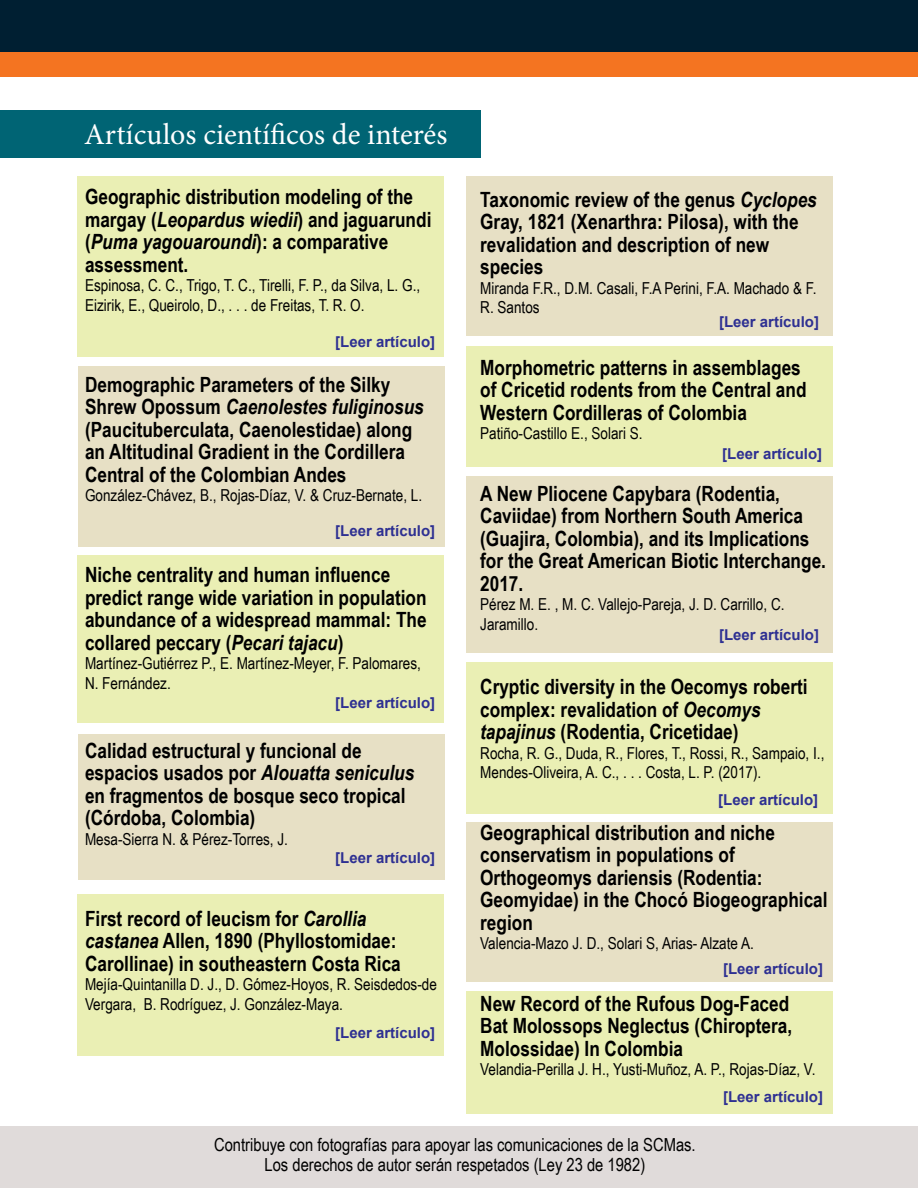
<style>
.page{position:relative;width:918px;height:1188px;background:#fff}
.page>*{position:absolute;margin:0;border:0;box-sizing:border-box;transform-origin:0 0}
.t1{font:30px "Minion Pro";color:#fff}
.t2{font:700 21px/22.5px "Arial Narrow";color:#000}
.t3{font:18px/19.5px "Arial Narrow";color:#000;text-align:center}
.t4{font:16.5px/19.5px "Arial Narrow";color:#000}
.t5{font:700 15px "Arial";color:#2e3092}
.s1{font-style:italic}
</style>
<div class="page">
<div style="left:0;top:0;width:918px;height:52px;background:#001f32"></div>
<div style="left:0;top:52px;width:918px;height:25px;background:#f47421"></div>
<div style="left:77px;top:177px;width:367px;height:180px;background:#eaefb4"></div>
<div style="left:466px;top:177px;width:367px;height:159px;background:#e7e0c5"></div>
<div style="left:466px;top:476px;width:367px;height:177px;background:#e7e0c5"></div>
<div style="left:466px;top:823px;width:367px;height:159px;background:#e7e0c5"></div>
<div style="left:466px;top:347px;width:367px;height:120px;background:#eaefb4"></div>
<div style="left:466px;top:662px;width:367px;height:151px;background:#eaefb4"></div>
<div style="left:466px;top:992px;width:367px;height:122px;background:#eaefb4"></div>
<div style="left:77px;top:556px;width:367px;height:167px;background:#eaefb4"></div>
<div style="left:77px;top:894px;width:367px;height:162px;background:#eaefb4"></div>
<div style="left:78px;top:366px;width:367px;height:180px;background:#e7e0c5"></div>
<div style="left:78px;top:735px;width:367px;height:145px;background:#e7e0c5"></div>
<div style="left:0;top:111px;width:480px;height:47px;background:#006474"></div>
<div style="left:0;top:1126px;width:918px;height:62px;background:#e0dbda"></div>
<h1 class="t1" style="left:84px;top:115px;width:365px">Artículos científicos de interés</h1>
<p class="t2" style="left:85px;top:185px;width:348px">Geographic distribution modeling of the margay (<span class="s1">Leopardus wiedii</span>) and jaguarundi (<span class="s1">Puma yagouaroundi</span>): a comparative assessment.</p>
<p class="t4" style="left:85px;top:275px;width:337px">Espinosa, C. C., Trigo, T. C., Tirelli, F. P., da Silva, L. G.,<br>Eizirik, E., Queirolo, D., . . . de Freitas, T. R. O.</p>
<p class="t5" style="left:335px;top:331px;width:102px">[Leer artículo]</p>
<p class="t2" style="left:85px;top:372px;width:340px">Demographic Parameters of the Silky Shrew Opossum <span class="s1">Caenolestes fuliginosus </span>(Paucituberculata, Caenolestidae) along an Altitudinal Gradient in the Cordillera Central of the Colombian Andes</p>
<p class="t4" style="left:85px;top:485px;width:339px">González-Chávez, B., Rojas-Díaz, V. &amp; Cruz-Bernate, L.</p>
<p class="t5" style="left:335px;top:520px;width:102px">[Leer artículo]</p>
<p class="t2" style="left:85px;top:563px;width:343px">Niche centrality and human influence predict range wide variation in population abundance of a widespread mammal: The collared peccary (<span class="s1">Pecari tajacu</span>)</p>
<p class="t4" style="left:85px;top:653px;width:337px">Martínez-Gutiérrez P., E. Martínez-Meyer, F. Palomares,<br>N. Fernández.</p>
<p class="t5" style="left:335px;top:693px;width:102px">[Leer artículo]</p>
<p class="t2" style="left:85px;top:738px;width:331px">Calidad estructural y funcional de espacios usados por <span class="s1">Alouatta seniculus </span>en fragmentos de bosque seco tropical (Córdoba, Colombia)</p>
<p class="t4" style="left:85px;top:829px;width:205px">Mesa-Sierra N. &amp; Pérez-Torres, J.</p>
<p class="t5" style="left:335px;top:847px;width:102px">[Leer artículo]</p>
<p class="t2" style="left:85px;top:906px;width:317px">First record of leucism for <span class="s1">Carollia castanea</span> Allen, 1890 (Phyllostomidae:<br>Carollinae) in southeastern Costa Rica</p>
<p class="t4" style="left:85px;top:974px;width:353px">Mejía-Quintanilla D. J., D. Gómez-Hoyos, R. Seisdedos-de<br>Vergara, B. Rodríguez, J. González-Maya.</p>
<p class="t5" style="left:335px;top:1022px;width:102px">[Leer artículo]</p>
<p class="t2" style="left:480px;top:187px;width:338px">Taxonomic review of the genus <span class="s1">Cyclopes<br></span>Gray, 1821 (Xenarthra: Pilosa), with the revalidation and description of new species</p>
<p class="t4" style="left:480px;top:277px;width:338px">Miranda F.R., D.M. Casali, F.A Perini, F.A. Machado &amp; F.<br>R. Santos</p>
<p class="t5" style="left:719px;top:311px;width:102px">[Leer artículo]</p>
<p class="t2" style="left:480px;top:355px;width:328px">Morphometric patterns in assemblages of Cricetid rodents from the Central and<br>Western Cordilleras of Colombia</p>
<p class="t4" style="left:480px;top:423px;width:164px">Patiño-Castillo E., Solari S.</p>
<p class="t5" style="left:722px;top:443px;width:102px">[Leer artículo]</p>
<p class="t2" style="left:480px;top:481px;width:347px">A New Pliocene Capybara (Rodentia, Caviidae) from Northern South America (Guajira, Colombia), and its Implications for the Great American Biotic Interchange.<br>2017.</p>
<p class="t4" style="left:480px;top:594px;width:306px">Pérez M. E. , M. C. Vallejo-Pareja, J. D. Carrillo, C.<br>Jaramillo.</p>
<p class="t5" style="left:719px;top:624px;width:102px">[Leer artículo]</p>
<p class="t2" style="left:480px;top:674px;width:329px">Cryptic diversity in the Oecomys roberti complex: revalidation of <span class="s1">Oecomys tapajinus</span> (Rodentia, Cricetidae)</p>
<p class="t4" style="left:480px;top:742px;width:346px">Rocha, R. G., Duda, R., Flores, T., Rossi, R., Sampaio, I.,<br>Mendes-Oliveira, A. C., . . . Costa, L. P. (2017).</p>
<p class="t5" style="left:718px;top:789px;width:102px">[Leer artículo]</p>
<p class="t2" style="left:480px;top:820px;width:349px">Geographical distribution and niche conservatism in populations of<br>Orthogeomys dariensis (Rodentia:<br>Geomyidae) in the Chocó Biogeographical region</p>
<p class="t4" style="left:480px;top:933px;width:275px">Valencia-Mazo J. D., Solari S, Arias- Alzate A.</p>
<p class="t5" style="left:723px;top:958px;width:102px">[Leer artículo]</p>
<p class="t2" style="left:480px;top:991px;width:313px">New Record of the Rufous Dog-Faced<br>Bat Molossops Neglectus (Chiroptera,<br>Molossidae) In Colombia</p>
<p class="t4" style="left:480px;top:1059px;width:337px">Velandia-Perilla J. H., Yusti-Muñoz, A. P., Rojas-Díaz, V.</p>
<p class="t5" style="left:723px;top:1086px;width:102px">[Leer artículo]</p>
<p class="t3" style="left:214px;top:1134px;width:483px">Contribuye con fotografías para apoyar las comunicaciones de la SCMas.<br>Los derechos de autor serán respetados (Ley 23 de 1982)</p>
</div>
